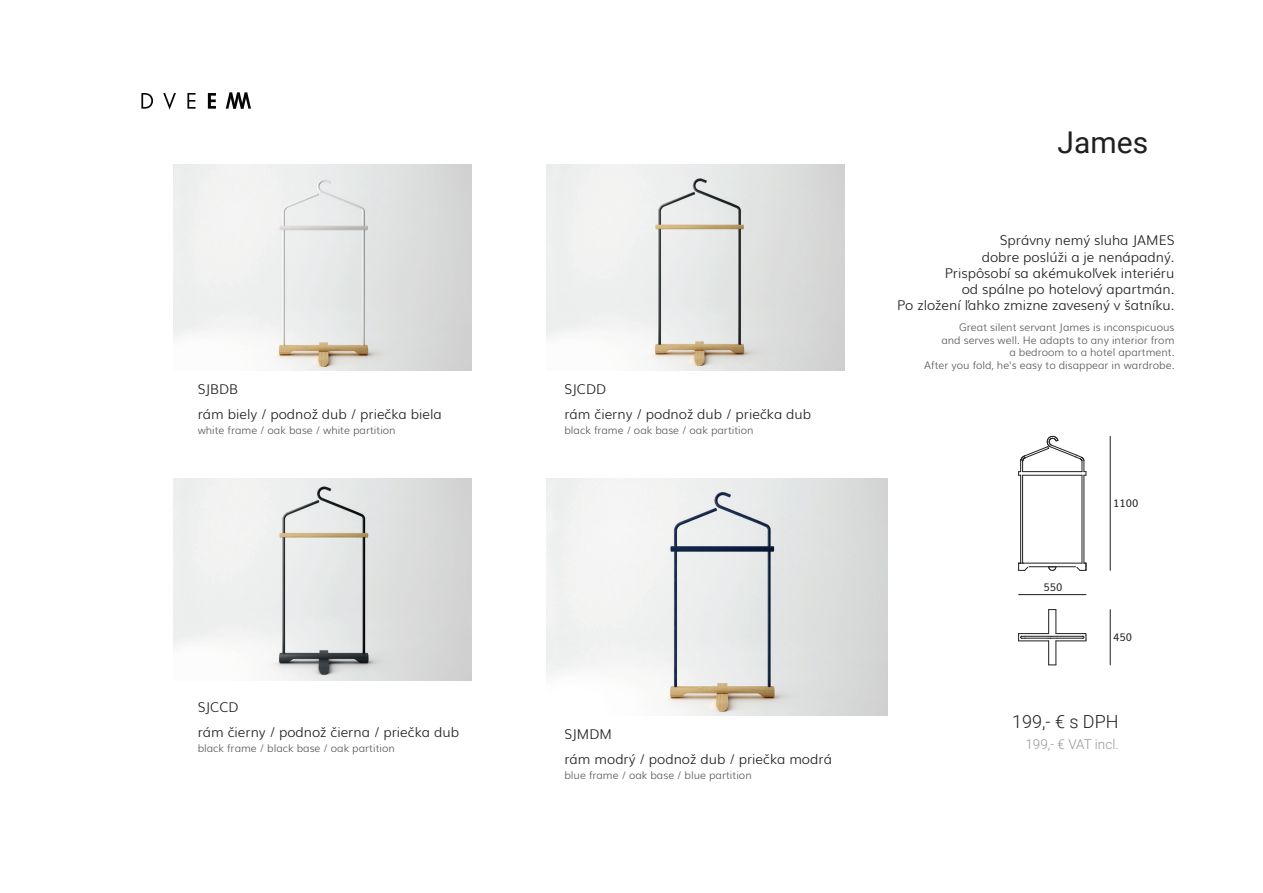
<style>
.page{position:relative;width:1263px;height:893px;background:#fff}
.page>*{position:absolute;margin:0;border:0;box-sizing:border-box;transform-origin:0 0}
.t1{font:30px "Roboto";color:#211e1e}
.t2{font:300 18px "Roboto";color:#211e1e}
.t3{font:300 13.5px/16.2px "Muli";color:#211e1e;text-align:right}
.t4{font:300 13.5px "Roboto";color:#949699}
.t5{font:300 10.5px/12.6px "Muli";color:#58595b;text-align:right}
.t6{font:10.5px "Muli";color:#211e1e}
</style>
<div class="page">
<img style="left:173px;top:164px;width:298px;height:207px">
<svg style="left:1018px;top:609px;width:69px;height:56px"></svg>
<hr style="left:1022px;top:563px;width:60px;height:1px;background:#231f20">
<hr style="left:1083px;top:475px;width:1px;height:88px;background:#231f20">
<hr style="left:1081px;top:475px;width:1px;height:88px;background:#231f20">
<hr style="left:1020px;top:475px;width:1px;height:88px;background:#231f20">
<hr style="left:1022px;top:475px;width:1px;height:88px;background:#231f20">
<svg style="left:1018px;top:436px;width:68px;height:40px"></svg>
<hr style="left:1110px;top:436px;width:1px;height:134px;background:#231f20">
<hr style="left:1018px;top:594px;width:68px;height:1px;background:#231f20">
<hr style="left:1110px;top:610px;width:1px;height:55px;background:#231f20">
<hr style="left:1029px;top:566px;width:46px;height:1px;background:#231f20">
<svg style="left:1048px;top:566px;width:8px;height:5px"></svg>
<svg style="left:1076px;top:562px;width:11px;height:9px"></svg>
<svg style="left:1018px;top:563px;width:11px;height:8px"></svg>
<img style="left:173px;top:479px;width:298px;height:201px">
<img style="left:546px;top:164px;width:298px;height:207px">
<img style="left:546px;top:479px;width:342px;height:237px">
<svg style="left:141px;top:93px;width:12px;height:16px"></svg>
<svg style="left:163px;top:93px;width:13px;height:17px"></svg>
<svg style="left:187px;top:93px;width:9px;height:16px"></svg>
<svg style="left:208px;top:93px;width:8px;height:16px"></svg>
<svg style="left:226px;top:93px;width:25px;height:16px"></svg>
<h1 class="t1" style="left:1057px;top:121px;width:92px">James</h1>
<p class="t3" style="left:897px;top:231px;width:279px">Správny nemý sluha JAMES<br>dobre poslúži a je nenápadný.<br>Prispôsobí sa akémukoľvek interiéru<br>od spálne po hotelový apartmán.<br>Po zložení ľahko zmizne zavesený v šatníku.</p>
<p class="t5" style="left:924px;top:320px;width:252px">Great silent servant James is inconspicuous<br>and serves well. He adapts to any interior from<br>a bedroom to a hotel apartment.<br>After you fold, he's easy to disappear in wardrobe.</p>
<p class="t3" style="left:198px;top:380px;width:42px">SJBDB</p>
<p class="t3" style="left:564px;top:380px;width:43px">SJCDD</p>
<p class="t3" style="left:198px;top:405px;width:246px">rám biely / podnož dub / priečka biela</p>
<p class="t5" style="left:198px;top:423px;width:200px">white frame / oak base / white partition</p>
<p class="t3" style="left:564px;top:405px;width:248px">rám čierny / podnož dub / priečka dub</p>
<p class="t5" style="left:564px;top:423px;width:191px">black frame / oak base / oak partition</p>
<p class="t6" style="left:1113px;top:494px;width:27px">1100</p>
<p class="t6" style="left:1044px;top:579px;width:20px">550</p>
<p class="t6" style="left:1113px;top:629px;width:20px">450</p>
<p class="t3" style="left:198px;top:698px;width:42px">SJCCD</p>
<p class="t3" style="left:198px;top:723px;width:263px">rám čierny / podnož čierna / priečka dub</p>
<p class="t5" style="left:198px;top:741px;width:199px">black frame / black base / oak partition</p>
<p class="t3" style="left:564px;top:725px;width:49px">SJMDM</p>
<p class="t3" style="left:564px;top:750px;width:269px">rám modrý / podnož dub / priečka modrá</p>
<p class="t5" style="left:564px;top:768px;width:189px">blue frame / oak base / blue partition</p>
<h2 class="t2" style="left:1012px;top:709px;width:108px">199,- € s DPH</h2>
<p class="t4" style="left:1025px;top:735px;width:95px">199,- € VAT incl.</p>
</div>
